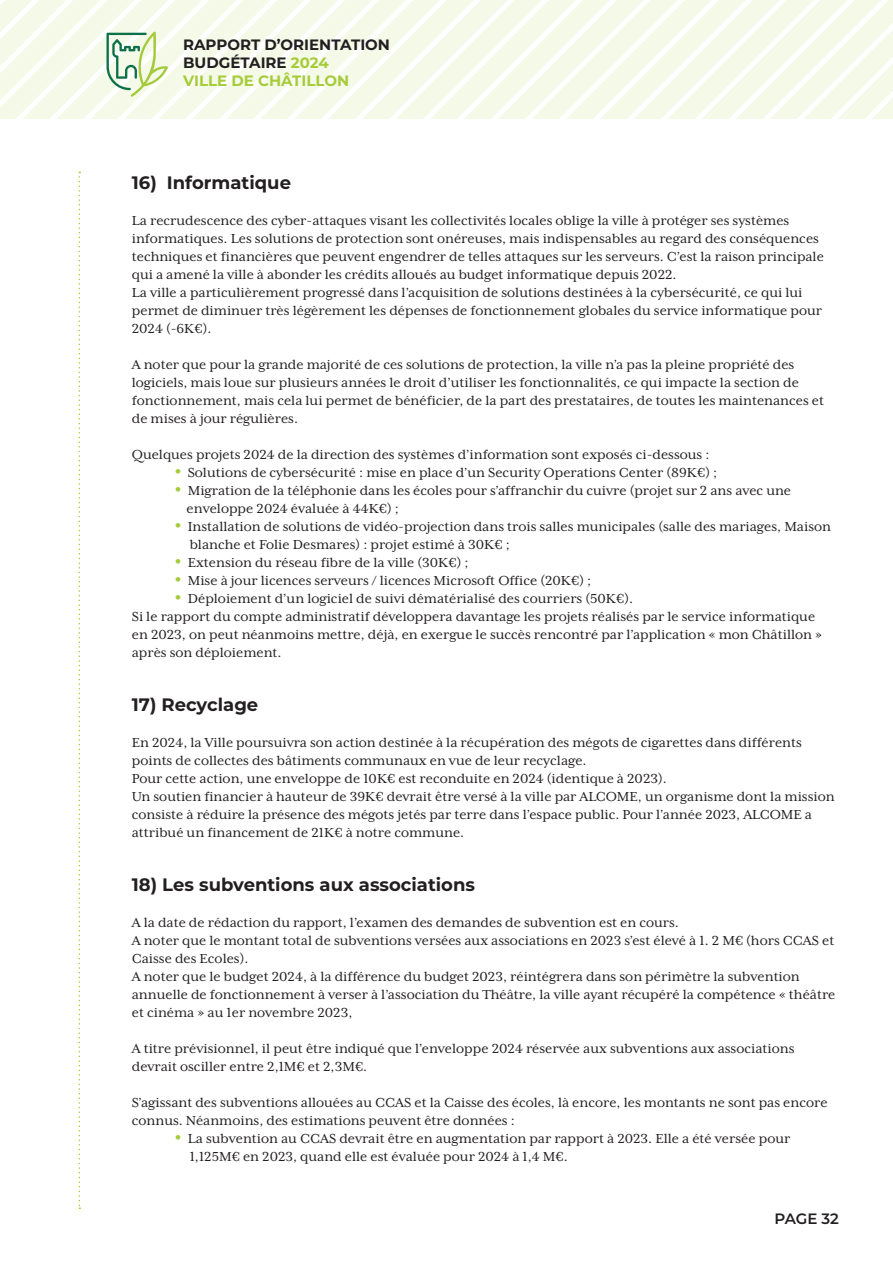
<style>
.page{position:relative;width:893px;height:1263px;background:#fff}
.page>*{position:absolute;margin:0;border:0;box-sizing:border-box;transform-origin:0 0}
.t1{font:700 18px "Montserrat";color:#231f20}
.t2{font:15px/18px "Mrs Eaves XL Serif OT";color:#231f20}
.t3{font:700 15px/18px "Montserrat";color:#231f20}
.t4{font:600 15px "Montserrat";letter-spacing:-.005em;color:#231f20}
.s1{color:#a6cc39}
.s2{font-size:30px;color:#a6cc39}
</style>
<div class="page">
<svg style="left:0;top:0;width:893px;height:119px"></svg>
<svg style="left:107px;top:32px;width:61px;height:65px"></svg>
<svg style="left:79px;top:172px;width:1px;height:1037px"></svg>
<p class="t3" style="left:183px;top:35px;width:208px">RAPPORT D’ORIENTATION<br>BUDGÉTAIRE <span class="s1">2024<br>VILLE DE CHÂTILLON</span></p>
<p class="t1" style="left:132px;top:170px;width:161px">16) Informatique</p>
<p class="t2" style="left:132px;top:212px;width:694px">La recrudescence des cyber-attaques visant les collectivités locales oblige la ville à protéger ses systèmes informatiques. Les solutions de protection sont onéreuses, mais indispensables au regard des conséquences techniques et financières que peuvent engendrer de telles attaques sur les serveurs. C’est la raison principale qui a amené la ville à abonder les crédits alloués au budget informatique depuis 2022.<br>La ville a particulièrement progressé dans l’acquisition de solutions destinées à la cybersécurité, ce qui lui permet de diminuer très légèrement les dépenses de fonctionnement globales du service informatique pour 2024 (-6K€).</p>
<p class="t2" style="left:132px;top:356px;width:694px">A noter que pour la grande majorité de ces solutions de protection, la ville n’a pas la pleine propriété des logiciels, mais loue sur plusieurs années le droit d’utiliser les fonctionnalités, ce qui impacte la section de fonctionnement, mais cela lui permet de bénéficier, de la part des prestataires, de toutes les maintenances et de mises à jour régulières.</p>
<p class="t2" style="left:132px;top:446px;width:579px">Quelques projets 2024 de la direction des systèmes d’information sont exposés ci-dessous :</p>
<p class="t2" style="left:174px;top:464px;width:544px"><span class="s2">•</span> Solutions de cybersécurité : mise en place d’un Security Operations Center (89K€) ;</p>
<p class="t2" style="left:187px;top:482px;width:606px;text-indent:-12px"><span class="s2">•</span> Migration de la téléphonie dans les écoles pour s’affranchir du cuivre (projet sur 2 ans avec une enveloppe 2024 évaluée à 44K€) ;</p>
<p class="t2" style="left:190px;top:518px;width:643px;text-indent:-15px"><span class="s2">•</span> Installation de solutions de vidéo-projection dans trois salles municipales (salle des mariages, Maison blanche et Folie Desmares) : projet estimé à 30K€ ;</p>
<p class="t2" style="left:174px;top:554px;width:296px"><span class="s2">•</span> Extension du réseau fibre de la ville (30K€) ;</p>
<p class="t2" style="left:174px;top:572px;width:418px"><span class="s2">•</span> Mise à jour licences serveurs / licences Microsoft Office (20K€) ;</p>
<p class="t2" style="left:132px;top:590px;width:692px;text-indent:43px"><span class="s2">•</span> Déploiement d’un logiciel de suivi dématérialisé des courriers (50K€).<br>Si le rapport du compte administratif développera davantage les projets réalisés par le service informatique en 2023, on peut néanmoins mettre, déjà, en exergue le succès rencontré par l’application « mon Châtillon » après son déploiement.</p>
<p class="t1" style="left:132px;top:692px;width:128px">17) Recyclage</p>
<p class="t2" style="left:132px;top:734px;width:704px">En 2024, la Ville poursuivra son action destinée à la récupération des mégots de cigarettes dans différents points de collectes des bâtiments communaux en vue de leur recyclage.<br>Pour cette action, une enveloppe de 10K€ est reconduite en 2024 (identique à 2023).<br>Un soutien financier à hauteur de 39K€ devrait être versé à la ville par ALCOME, un organisme dont la mission consiste à réduire la présence des mégots jetés par terre dans l’espace public. Pour l’année 2023, ALCOME a attribué un financement de 21K€ à notre commune.</p>
<p class="t1" style="left:132px;top:872px;width:345px">18) Les subventions aux associations</p>
<p class="t2" style="left:132px;top:914px;width:705px">A la date de rédaction du rapport, l’examen des demandes de subvention est en cours.<br>A noter que le montant total de subventions versées aux associations en 2023 s’est élevé à 1. 2 M€ (hors CCAS et Caisse des Ecoles).<br>A noter que le budget 2024, à la différence du budget 2023, réintégrera dans son périmètre la subvention annuelle de fonctionnement à verser à l’association du Théâtre, la ville ayant récupéré la compétence « théâtre et cinéma » au 1er novembre 2023,</p>
<p class="t2" style="left:132px;top:1040px;width:664px">A titre prévisionnel, il peut être indiqué que l’enveloppe 2024 réservée aux subventions aux associations devrait osciller entre 2,1M€ et 2,3M€.</p>
<p class="t2" style="left:132px;top:1094px;width:697px">S’agissant des subventions allouées au CCAS et la Caisse des écoles, là encore, les montants ne sont pas encore connus. Néanmoins, des estimations peuvent être données :</p>
<p class="t2" style="left:190px;top:1130px;width:602px;text-indent:-15px"><span class="s2">•</span> La subvention au CCAS devrait être en augmentation par rapport à 2023. Elle a été versée pour<br>1,125M€ en 2023, quand elle est évaluée pour 2024 à 1,4 M€.</p>
<p class="t4" style="left:774px;top:1207px;width:66px">PAGE 32</p>
</div>
